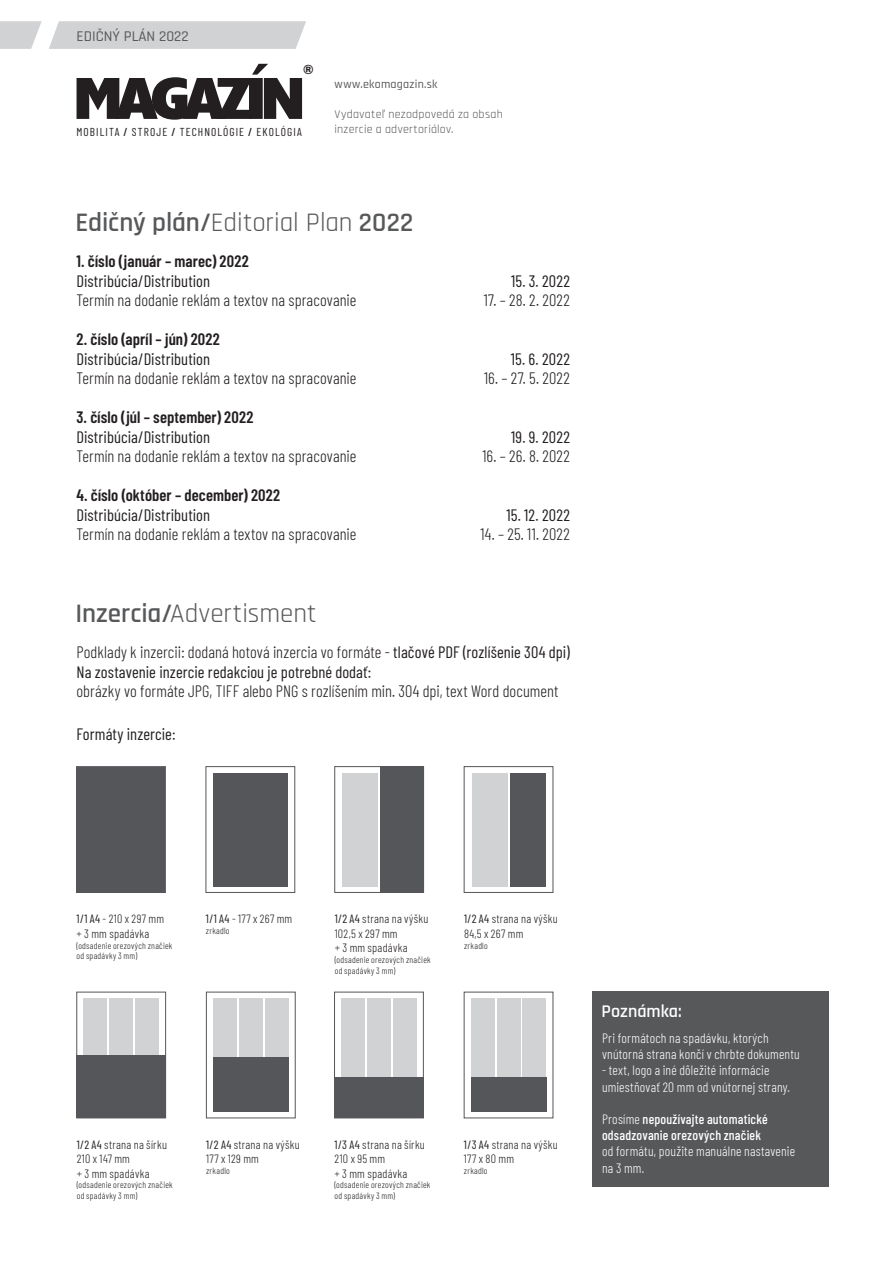
<style>
.page{position:relative;width:893px;height:1263px;background:#fff}
.page>*{position:absolute;margin:0;border:0;box-sizing:border-box;transform-origin:0 0}
.t1{font:600 27px "Rajdhani";letter-spacing:-.005em;color:#57585a}
.t2{font:27px "Rajdhani";color:#57585a}
.t3{font:600 18px "Rajdhani";color:#fff}
.t4{font:300 16.5px "Barlow Condensed";letter-spacing:.005em;color:#231f20}
.t5{font:16.5px/19.5px "Barlow Condensed";letter-spacing:.005em;color:#231f20}
.t6{font:600 16.5px "Barlow Condensed";letter-spacing:.005em;color:#231f20}
.t7{font:500 15px "Rajdhani";color:#57585a}
.t8{font:600 13.65px "Franklin Gothic Itc TCE";color:#231f20}
.t9{font:300 13.5px/16.2px "Barlow Condensed";letter-spacing:.015em;color:#fff}
.t10{font:500 13.5px/16.2px "Barlow Condensed";letter-spacing:.015em;color:#fff}
.t11{font:300 12px/14.4px "Barlow Condensed";letter-spacing:.025em;color:#231f20}
.t12{font:12px/15px "Rajdhani";letter-spacing:.025em;color:#57585a}
.t13{font:500 12px "Rajdhani";letter-spacing:.02em;color:#57585a}
.t14{font:11.55px "Barlow Condensed";letter-spacing:.095em;color:#231f20}
.t15{font:300 9px/10.8px "Barlow Condensed";letter-spacing:.03em;color:#231f20}
.s1{font-weight:500}
.s2{font-weight:400}
.s3{font-weight:600}
.s4{font-weight:300}
</style>
<div class="page">
<div style="left:84px;top:998px;width:23px;height:113px;background:#d1d2d4"></div>
<div style="left:109px;top:998px;width:24px;height:113px;background:#d1d2d4"></div>
<div style="left:135px;top:998px;width:24px;height:113px;background:#d1d2d4"></div>
<div style="left:213px;top:998px;width:24px;height:113px;background:#d1d2d4"></div>
<div style="left:239px;top:998px;width:24px;height:113px;background:#d1d2d4"></div>
<div style="left:265px;top:998px;width:23px;height:113px;background:#d1d2d4"></div>
<div style="left:341px;top:998px;width:24px;height:113px;background:#d1d2d4"></div>
<div style="left:367px;top:998px;width:24px;height:113px;background:#d1d2d4"></div>
<div style="left:393px;top:998px;width:24px;height:113px;background:#d1d2d4"></div>
<svg style="left:49px;top:21px;width:257px;height:28px"></svg>
<svg style="left:0;top:21px;width:42px;height:28px"></svg>
<svg style="left:77px;top:64px;width:225px;height:56px"></svg>
<div style="left:592px;top:992px;width:237px;height:195px;background:#57585a"></div>
<div style="left:77px;top:767px;width:88px;height:125px;background:#555659"></div>
<div style="left:76px;top:766px;width:90px;height:127px;border:1px solid #555659"></div>
<div style="left:334px;top:766px;width:90px;height:127px;border:1px solid #555659"></div>
<div style="left:206px;top:766px;width:89px;height:127px;border:1px solid #555659"></div>
<div style="left:464px;top:766px;width:89px;height:127px;border:1px solid #555659"></div>
<div style="left:77px;top:992px;width:89px;height:126px;border:1px solid #555659"></div>
<div style="left:334px;top:992px;width:90px;height:126px;border:1px solid #555659"></div>
<div style="left:206px;top:992px;width:89px;height:126px;border:1px solid #555659"></div>
<div style="left:213px;top:773px;width:75px;height:113px;background:#555659"></div>
<div style="left:342px;top:773px;width:36px;height:113px;background:#d1d2d4"></div>
<div style="left:472px;top:773px;width:36px;height:113px;background:#d1d2d4"></div>
<div style="left:471px;top:998px;width:24px;height:113px;background:#d1d2d4"></div>
<div style="left:497px;top:998px;width:23px;height:113px;background:#d1d2d4"></div>
<div style="left:510px;top:773px;width:36px;height:113px;background:#555659"></div>
<div style="left:523px;top:998px;width:23px;height:113px;background:#d1d2d4"></div>
<div style="left:380px;top:766px;width:44px;height:127px;background:#555659"></div>
<div style="left:77px;top:1056px;width:89px;height:62px;background:#555659"></div>
<div style="left:334px;top:1078px;width:90px;height:40px;background:#555659"></div>
<div style="left:471px;top:1078px;width:75px;height:34px;background:#555659"></div>
<div style="left:213px;top:1057px;width:75px;height:54px;background:#555659"></div>
<p class="t7" style="left:77px;top:27px;width:114px">EDIČNÝ PLÁN 2022</p>
<p class="t8" style="left:303px;top:65px;width:12px">®</p>
<p class="t14" style="left:77px;top:125px;width:227px">MOBILITA <span class="s1">/</span> STROJE <span class="s1">/</span> TECHNOLÓGIE <span class="s1">/</span> EKOLÓGIA</p>
<p class="t13" style="left:334px;top:77px;width:105px">www.ekomagazin.sk</p>
<p class="t12" style="left:334px;top:107px;width:170px">Vydavateľ nezodpovedá za obsah inzercie a advertoriálov.</p>
<h1 class="t1" style="left:75px;top:206px;width:339px">Edičný plán/<span class="s2">Editorial Plan</span> 2022</h1>
<p class="t6" style="left:77px;top:251px;width:174px">1. číslo (január – marec) 2022</p>
<p class="t5" style="left:77px;top:271px;width:135px">Distribúcia/Distribution</p>
<p class="t5" style="left:511px;top:271px;width:60px">15. 3. 2022</p>
<p class="t4" style="left:77px;top:290px;width:281px">Termín na dodanie reklám a textov na spracovanie</p>
<p class="t4" style="left:484px;top:290px;width:88px">17. – 28. 2. 2022</p>
<p class="t6" style="left:77px;top:329px;width:145px">2. číslo (apríl – jún) 2022</p>
<p class="t5" style="left:77px;top:349px;width:135px">Distribúcia/Distribution</p>
<p class="t5" style="left:511px;top:349px;width:61px">15. 6. 2022</p>
<p class="t4" style="left:77px;top:368px;width:281px">Termín na dodanie reklám a textov na spracovanie</p>
<p class="t4" style="left:484px;top:368px;width:87px">16. – 27. 5. 2022</p>
<p class="t6" style="left:77px;top:407px;width:178px">3. číslo (júl – september) 2022</p>
<p class="t5" style="left:77px;top:427px;width:135px">Distribúcia/Distribution</p>
<p class="t5" style="left:511px;top:427px;width:60px">19. 9. 2022</p>
<p class="t4" style="left:77px;top:446px;width:281px">Termín na dodanie reklám a textov na spracovanie</p>
<p class="t4" style="left:482px;top:446px;width:89px">16. – 26. 8. 2022</p>
<p class="t6" style="left:77px;top:485px;width:205px">4. číslo (október – december) 2022</p>
<p class="t5" style="left:77px;top:505px;width:135px">Distribúcia/Distribution</p>
<p class="t5" style="left:506px;top:505px;width:65px">15. 12. 2022</p>
<p class="t4" style="left:77px;top:524px;width:281px">Termín na dodanie reklám a textov na spracovanie</p>
<p class="t4" style="left:480px;top:524px;width:91px">14. – 25. 11. 2022</p>
<h1 class="t2" style="left:75px;top:597px;width:243px"><span class="s3">Inzercia/</span>Advertisment</h1>
<p class="t5" style="left:77px;top:642px;width:495px"><span class="s4">Podklady k inzercii: dodaná hotová inzercia vo formáte -</span> tlačové PDF (rozlíšenie 304 dpi)<br>Na zostavenie inzercie redakciou je potrebné dodať:</p>
<p class="t4" style="left:77px;top:681px;width:483px">obrázky vo formáte JPG, TIFF alebo PNG s rozlíšením min. 304 dpi, text Word document</p>
<p class="t5" style="left:77px;top:723px;width:101px">Formáty inzercie:</p>
<p class="t11" style="left:77px;top:911px;width:89px"><span class="s2">1/1 A4</span> - 210 x 297 mm + 3 mm spadávka</p>
<p class="t15" style="left:77px;top:939px;width:97px">(odsadenie orezových značiek od spadávky 3 mm)</p>
<p class="t11" style="left:206px;top:911px;width:88px"><span class="s2">1/1 A4</span> - 177 x 267 mm</p>
<p class="t15" style="left:206px;top:925px;width:25px">zrkadlo</p>
<p class="t11" style="left:335px;top:911px;width:95px"><span class="s2">1/2 A4</span> strana na výšku<br>102,5 x 297 mm<br>+ 3 mm spadávka</p>
<p class="t15" style="left:335px;top:954px;width:97px">(odsadenie orezových značiek od spadávky 3 mm)</p>
<p class="t11" style="left:464px;top:911px;width:95px"><span class="s2">1/2 A4</span> strana na výšku<br>84,5 x 267 mm</p>
<p class="t15" style="left:464px;top:939px;width:25px">zrkadlo</p>
<p class="t11" style="left:77px;top:1137px;width:92px"><span class="s2">1/2 A4</span> strana na šírku<br>210 x 147 mm<br>+ 3 mm spadávka</p>
<p class="t15" style="left:77px;top:1179px;width:97px">(odsadenie orezových značiek od spadávky 3 mm)</p>
<p class="t11" style="left:206px;top:1137px;width:95px"><span class="s2">1/2 A4</span> strana na výšku<br>177 x 129 mm</p>
<p class="t15" style="left:206px;top:1165px;width:25px">zrkadlo</p>
<p class="t11" style="left:334px;top:1137px;width:92px"><span class="s2">1/3 A4</span> strana na šírku<br>210 x 95 mm<br>+ 3 mm spadávka</p>
<p class="t15" style="left:334px;top:1179px;width:97px">(odsadenie orezových značiek od spadávky 3 mm)</p>
<p class="t11" style="left:464px;top:1137px;width:95px"><span class="s2">1/3 A4</span> strana na výšku<br>177 x 80 mm</p>
<p class="t15" style="left:464px;top:1165px;width:25px">zrkadlo</p>
<p class="t3" style="left:601px;top:1000px;width:82px">Poznámka:</p>
<p class="t9" style="left:602px;top:1029px;width:199px">Pri formátoch na spadávku, ktorých vnútorná strana končí v chrbte dokumentu</p>
<p class="t9" style="left:602px;top:1062px;width:189px">- text, logo a iné dôležité informácie umiestňovať 20 mm od vnútornej strany.</p>
<p class="t10" style="left:602px;top:1110px;width:167px"><span class="s4">Prosíme</span> nepoužívajte automatické odsadzovanie orezových značiek</p>
<p class="t9" style="left:602px;top:1143px;width:195px">od formátu, použite manuálne nastavenie na 3 mm.</p>
</div>
